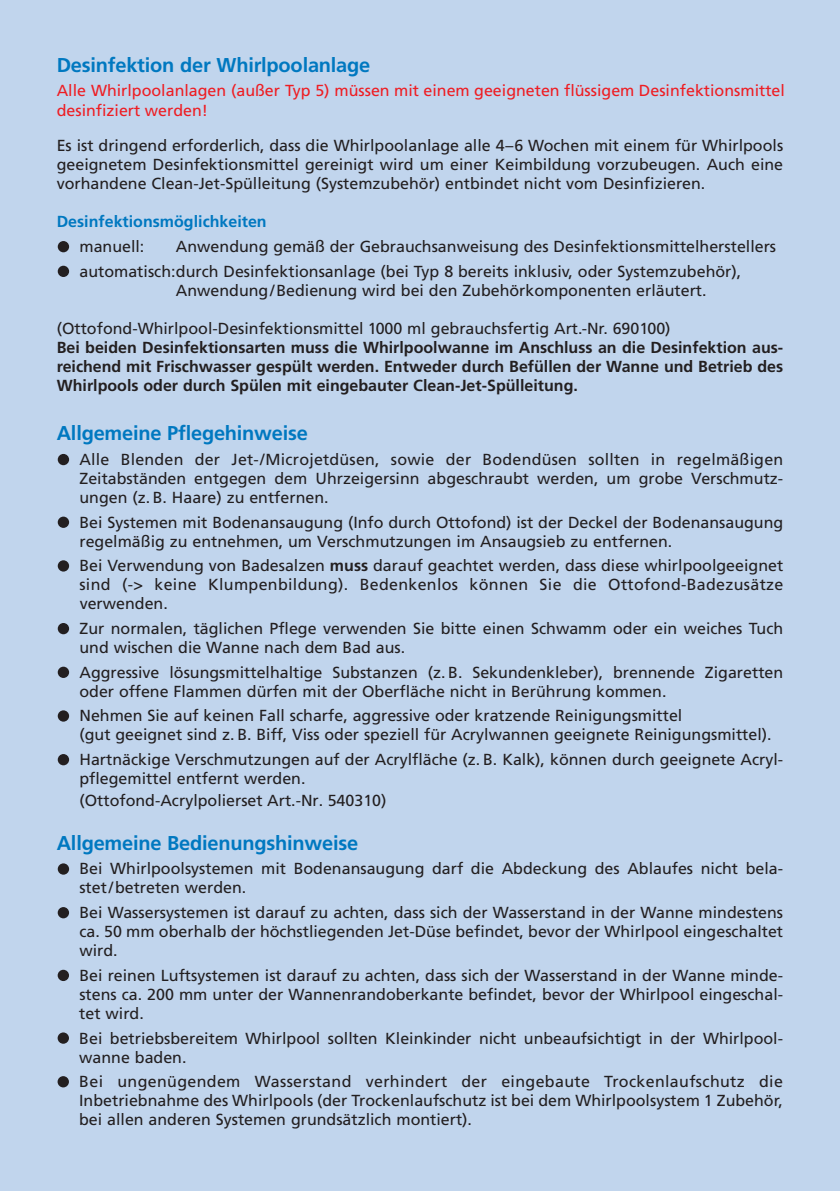
<style>
.page{position:relative;width:840px;height:1191px;background:#fff}
.page>*{position:absolute;margin:0;border:0;box-sizing:border-box;transform-origin:0 0}
.t1{font:700 20px "Frutiger";letter-spacing:-.01em;color:#0078c0}
.t2{font:16px/19px "Frutiger";color:#231f20}
.t3{font:700 16px/19px "Frutiger";color:#231f20;text-align:justify}
.t4{font:16px/19.2px "Frutiger";color:#ee1d23}
.t5{font:700 16px "Frutiger";color:#0078c0}
.s1{font-weight:700}
</style>
<div class="page">
<div style="left:0;top:0;width:839px;height:1191px;background:#c1d5ed"></div>
<div style="left:58px;top:241px;width:11px;height:11px;background:#231f20;border-radius:50%"></div>
<div style="left:58px;top:266px;width:11px;height:11px;background:#231f20;border-radius:50%"></div>
<div style="left:58px;top:454px;width:11px;height:11px;background:#231f20;border-radius:50%"></div>
<div style="left:58px;top:516px;width:11px;height:12px;background:#231f20;border-radius:50%"></div>
<div style="left:58px;top:560px;width:11px;height:11px;background:#231f20;border-radius:50%"></div>
<div style="left:58px;top:623px;width:11px;height:11px;background:#231f20;border-radius:50%"></div>
<div style="left:58px;top:666px;width:11px;height:12px;background:#231f20;border-radius:50%"></div>
<div style="left:58px;top:710px;width:11px;height:11px;background:#231f20;border-radius:50%"></div>
<div style="left:58px;top:754px;width:11px;height:11px;background:#231f20;border-radius:50%"></div>
<div style="left:58px;top:863px;width:11px;height:11px;background:#231f20;border-radius:50%"></div>
<div style="left:58px;top:907px;width:11px;height:11px;background:#231f20;border-radius:50%"></div>
<div style="left:58px;top:969px;width:11px;height:12px;background:#231f20;border-radius:50%"></div>
<div style="left:58px;top:1032px;width:11px;height:11px;background:#231f20;border-radius:50%"></div>
<div style="left:58px;top:1076px;width:11px;height:11px;background:#231f20;border-radius:50%"></div>
<p class="t1" style="left:57px;top:53px;width:315px">Desinfektion der Whirlpoolanlage</p>
<p class="t4" style="left:57px;top:81px;width:729px">Alle Whirlpoolanlagen (außer Typ 5) müsse n mit einem geeigneten flüssigem Desinfektionsmittel desinfiziert werden!</p>
<p class="t2" style="left:57px;top:136px;width:727px;text-align:justify">Es ist dringend erforderlich, dass die Whirlpoolanlage alle 4–6 Wochen mit einem für Whirlpools geeignetem Desinfektionsmittel gereinigt wird um einer Keimbildung vorzubeugen. Auch eine vorhandene Clean-Jet-Spülleitung (Systemzubehör) entbindet nicht vom Desinfizieren.</p>
<p class="t5" style="left:57px;top:212px;width:211px">Desinfektionsmöglichkeiten</p>
<p class="t2" style="left:79px;top:237px;width:66px">manuell:</p>
<p class="t2" style="left:79px;top:234px;width:697px;line-height:24.6px;text-indent:96px">Anwendung gemäß der Gebrauchsanweisung des Desinfektionsmittelherstellers automatisch:durch Desinfektionsanlage (bei Typ 8 bereits inklusiv, oder Systemzubehör),</p>
<p class="t2" style="left:176px;top:281px;width:532px">Anwendung/Bedienung wird bei den Zubehörkomponenten erläutert.</p>
<p class="t2" style="left:57px;top:319px;width:615px">(Ottofond-Whirlpool-Desinfektionsmittel 1000 ml gebrauchsfertig Art.-Nr. 690100)</p>
<p class="t3" style="left:57px;top:338px;width:727px">Bei beiden Desinfektionsarten muss die Whirlpoolwanne im Anschluss an die Desinfektion aus&shy;reichend mit Frischwasser gespült werden. Entweder durch Befüllen der Wanne und Betrieb des Whirlpools oder durch Spülen mit eingebauter Clean-Jet-Spülleitung.</p>
<p class="t1" style="left:57px;top:421px;width:252px">Allgemeine Pflegehinweise</p>
<p class="t2" style="left:79px;top:450px;width:705px;text-align:justify">Alle Blenden der Jet-/Microjetdüsen, sowie der Bodendüsen sollten in regelmäßigen Zeitabständen entgegen dem Uhrzeigersinn abgeschraubt werden, um grobe Verschmutz&shy;ungen (z. B. Haare) zu entfernen.</p>
<p class="t2" style="left:79px;top:513px;width:705px">Bei Systemen mit Bodenansaugung (Info durch Ottofond) ist der Deckel der Bodenansaugung regel mäßig zu entnehmen, um Verschmutzungen im Ansaugsieb zu entfernen.</p>
<p class="t2" style="left:79px;top:556px;width:705px;text-align:justify">Bei Verwendung von Badesalzen <span class="s1">muss</span> darauf geachtet werden, dass diese whirlpoolgeeignet sind (-&gt; keine Klumpenbildung). Bedenkenlos können Sie die Ottofond-Badezusätze verwenden.</p>
<p class="t2" style="left:79px;top:619px;width:705px">Zur normalen, täglichen Pflege verwenden Sie bitte einen Schwamm oder ein weiches Tuch und wischen die Wanne nach dem Bad aus.</p>
<p class="t2" style="left:79px;top:663px;width:705px">Aggressive lösungsmittelhaltige Substanzen (z. B. Sekundenkleber), brennende Zigaretten oder offene Flammen dürfen mit der Oberfläche nicht in Berührung kommen.</p>
<p class="t2" style="left:79px;top:706px;width:693px">Nehmen Sie auf keinen Fall scharfe, aggressive oder kratzende Reinigungsmittel<br>(gut geeignet sind z. B. Biff, Viss oder speziell für Acrylwannen geeignete Reinigungsmittel).</p>
<p class="t2" style="left:79px;top:750px;width:704px">Hartnäckige Verschmutzungen auf der Acrylfläche (z. B. Kalk), können durch geeignete Acryl - pflege mittel entfernt werden.</p>
<p class="t2" style="left:79px;top:791px;width:308px">(Ottofond-Acrylpolierset Art.-Nr. 540310)</p>
<p class="t1" style="left:57px;top:831px;width:303px">Allgemeine Bedienungshinweise</p>
<p class="t2" style="left:79px;top:859px;width:705px">Bei Whirlpoolsystemen mit Bodenansaugung darf die Abdeckung des Ablaufes nicht bela&shy;stet/betreten werden.</p>
<p class="t2" style="left:79px;top:903px;width:705px;text-align:justify">Bei Wassersystemen ist darauf zu achten, dass sich der Wasserstand in der Wanne mindestens ca. 50 mm oberhalb der höchstliegenden Jet-Düse befindet, bevor der Whirlpool eingeschaltet wird.</p>
<p class="t2" style="left:79px;top:966px;width:705px;text-align:justify">Bei reinen Luftsystemen ist darauf zu achten, dass sich der Wasserstand in der Wanne minde&shy;stens ca. 200 mm unter der Wannenrandoberkante befindet, bevor der Whirlpool eingeschal&shy;tet wird.</p>
<p class="t2" style="left:79px;top:1028px;width:705px">Bei betriebsbereitem Whirlpool sollten Kleinkinder nicht unbeaufsichtigt in der Whirlpool&shy;wanne baden.</p>
<p class="t2" style="left:79px;top:1072px;width:705px;text-align:justify">Bei ungenügendem Wasserstand verhindert der eingebaute Trockenlaufschutz die Inbetriebnahme des Whirlpools (der Trockenlaufschutz ist bei dem Whirlpoolsystem 1 Zubehör, bei allen anderen Systemen grundsätzlich montiert).</p>
</div>
